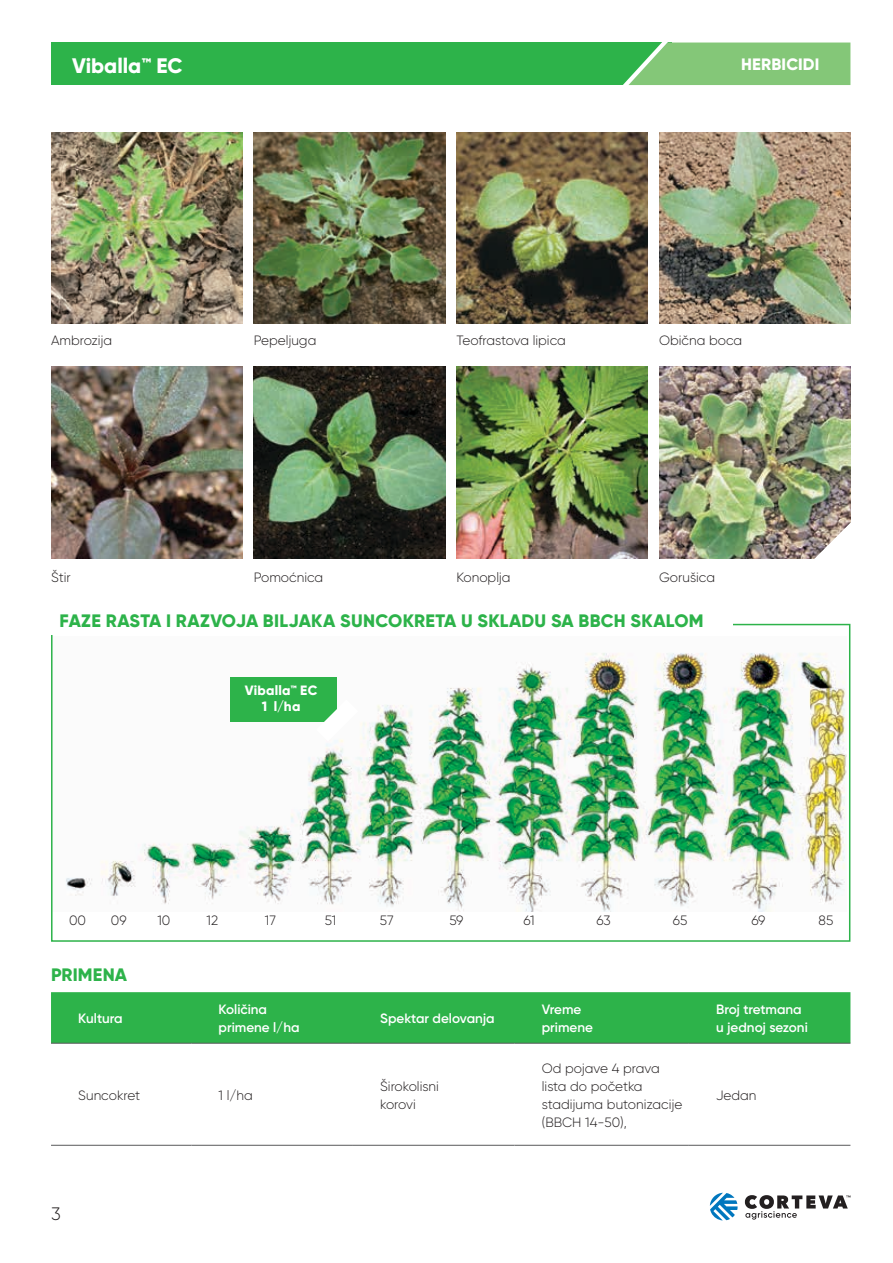
<style>
.page{position:relative;width:893px;height:1263px;background:#fff}
.page>*{position:absolute;margin:0;border:0;box-sizing:border-box;transform-origin:0 0}
.t1{font:800 21px "Gilroy";color:#fff}
.t2{font:800 18px "Gilroy";letter-spacing:.015em;color:#2db34a}
.t3{font:300 18px "Gilroy";color:#231f20}
.t4{font:800 16.5px "Gilroy";letter-spacing:.01em;color:#fff}
.t5{font:300 13.5px/18px "Gilroy";color:#231f20}
.t6{font:600 13.5px/18px "Gilroy";color:#fff}
.t7{font:800 13.5px/16.2px "Gilroy";letter-spacing:.015em;color:#fff;text-align:center}
</style>
<div class="page">
<img style="left:51px;top:367px;width:191px;height:191px">
<img style="left:456px;top:367px;width:192px;height:191px">
<img style="left:254px;top:367px;width:191px;height:191px">
<img style="left:659px;top:367px;width:191px;height:191px">
<svg style="left:809px;top:518px;width:42px;height:41px"></svg>
<img style="left:51px;top:132px;width:191px;height:192px">
<img style="left:456px;top:132px;width:192px;height:192px">
<img style="left:254px;top:132px;width:191px;height:192px">
<img style="left:659px;top:132px;width:191px;height:192px">
<svg style="left:710px;top:1193px;width:28px;height:27px"></svg>
<svg style="left:745px;top:1195px;width:105px;height:24px"></svg>
<div style="left:51px;top:43px;width:620px;height:42px;background:#2db34a"></div>
<svg style="left:615px;top:42px;width:235px;height:43px;background:#7dc677"></svg>
<img style="left:66px;top:653px;width:780px;height:259px">
<div style="left:230px;top:677px;width:106px;height:45px;background:#2db34a"></div>
<svg style="left:316px;top:699px;width:42px;height:42px"></svg>
<div style="left:51px;top:992px;width:799px;height:51px;background:#2db34a"></div>
<hr style="left:51px;top:1043px;width:140px;height:1px;background:#58595b">
<hr style="left:191px;top:1043px;width:162px;height:1px;background:#58595b">
<hr style="left:353px;top:1043px;width:161px;height:1px;background:#58595b">
<hr style="left:514px;top:1043px;width:175px;height:1px;background:#58595b">
<hr style="left:689px;top:1043px;width:161px;height:1px;background:#58595b">
<hr style="left:51px;top:1145px;width:140px;height:1px;background:#58595b">
<hr style="left:191px;top:1145px;width:162px;height:1px;background:#58595b">
<hr style="left:353px;top:1145px;width:161px;height:1px;background:#58595b">
<hr style="left:514px;top:1145px;width:175px;height:1px;background:#58595b">
<hr style="left:689px;top:1145px;width:161px;height:1px;background:#58595b">
<h1 class="t1" style="left:72px;top:52px;width:112px">Viballa™ EC</h1>
<p class="t4" style="left:741px;top:54px;width:80px">HERBICIDI</p>
<p class="t5" style="left:51px;top:331px;width:63px">Ambrozіja</p>
<p class="t5" style="left:254px;top:331px;width:64px">Pepeljuga</p>
<p class="t5" style="left:456px;top:331px;width:111px">Teofrastova lipica</p>
<p class="t5" style="left:659px;top:331px;width:85px">Obična boca</p>
<p class="t5" style="left:51px;top:568px;width:21px">Štir</p>
<p class="t5" style="left:254px;top:568px;width:71px">Pomoćnica</p>
<p class="t5" style="left:456px;top:568px;width:56px">Konoplja</p>
<p class="t5" style="left:659px;top:568px;width:58px">Gorušica</p>
<h2 class="t2" style="left:60px;top:610px;width:645px">FAZE RASTA I RAZVOJA BILJAKA SUNCOKRETA U SKLADU SA BBCH SKALOM</h2>
<p class="t7" style="left:245px;top:682px;width:74px">Viballa™ EC<br>1 l/ha</p>
<p class="t5" style="left:69px;top:912px;width:19px">00</p>
<p class="t5" style="left:111px;top:912px;width:17px">09</p>
<p class="t5" style="left:157px;top:912px;width:14px">10</p>
<p class="t5" style="left:207px;top:912px;width:13px">12</p>
<p class="t5" style="left:265px;top:912px;width:13px">17</p>
<p class="t5" style="left:325px;top:912px;width:13px">51</p>
<p class="t5" style="left:380px;top:912px;width:15px">57</p>
<p class="t5" style="left:449px;top:912px;width:16px">59</p>
<p class="t5" style="left:523px;top:912px;width:13px">61</p>
<p class="t5" style="left:596px;top:912px;width:16px">63</p>
<p class="t5" style="left:673px;top:912px;width:16px">65</p>
<p class="t5" style="left:751px;top:912px;width:16px">69</p>
<p class="t5" style="left:819px;top:912px;width:16px">85</p>
<h2 class="t2" style="left:51px;top:963px;width:78px">PRIMENA</h2>
<p class="t6" style="left:78px;top:1009px;width:46px">Kultura</p>
<p class="t6" style="left:219px;top:1000px;width:83px">Količina primene l/ha</p>
<p class="t6" style="left:380px;top:1009px;width:116px">Spektar delovanja</p>
<p class="t6" style="left:542px;top:1000px;width:53px">Vreme primene</p>
<p class="t6" style="left:716px;top:1000px;width:93px">Broj tretmana u jednoj sezoni</p>
<p class="t5" style="left:78px;top:1086px;width:63px">Suncokret</p>
<p class="t5" style="left:219px;top:1086px;width:36px">1 l/ha</p>
<p class="t5" style="left:380px;top:1077px;width:60px">Širokolisni korovi</p>
<h2 class="t3" style="left:51px;top:1203px;width:11px">3</h2>
<p class="t5" style="left:542px;top:1059px;width:142px">Od pojave 4 prava lista do početka stadijuma butonizacije (BBCH 14-50),</p>
<p class="t5" style="left:716px;top:1086px;width:42px">Jedan</p>
</div>
